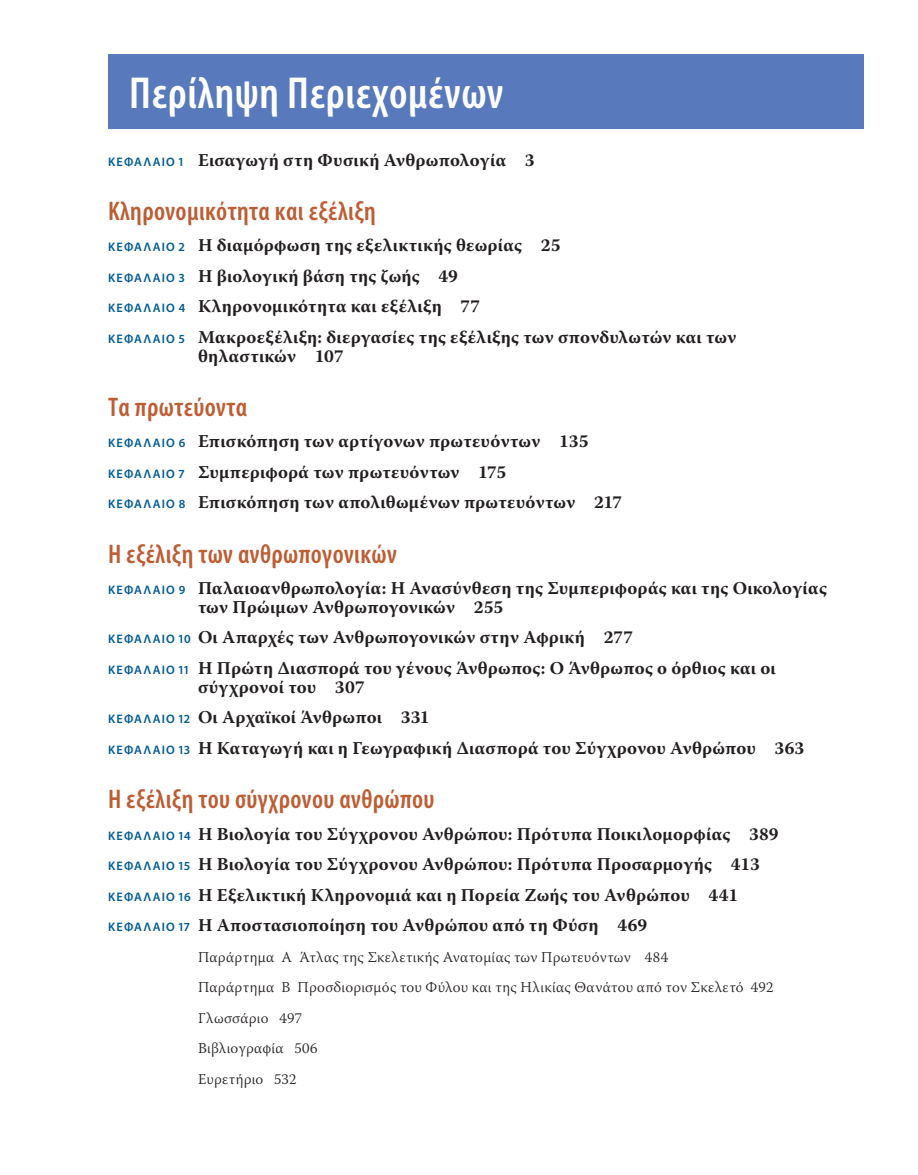
<style>
.page{position:relative;width:918px;height:1175px;background:#fff}
.page>*{position:absolute;margin:0;border:0;box-sizing:border-box;transform-origin:0 0}
.t1{font:600 condensed 45px "Myriad Pro";letter-spacing:.015em;color:#fff}
.t2{font:600 condensed 27px "Myriad Pro";letter-spacing:.015em;color:#bd5d34}
.t3{font:700 18px/30.5px "Warnock Pro";letter-spacing:.015em;color:#231f20}
.t4{font:300 15px/30.5px "Warnock Pro";letter-spacing:.02em;color:#231f20}
.s1{font-family:"Myriad Pro";font-weight:600;font-size:12.3px;color:#005b94}
</style>
<div class="page">
<div style="left:108px;top:54px;width:756px;height:75px;background:#587abc"></div>
<h1 class="t1" style="left:129px;top:68px;width:376px">Περίληψη Περιεχομένων</h1>
<p class="t3" style="left:108px;top:144px;width:428px"><span class="s1">ΚΕΦΑΛΑΙΟ 1</span> Εισαγωγή στη Φυσική Ανθρωπολογία 3</p>
<h2 class="t2" style="left:108px;top:196px;width:269px">Κληρονομικότητα και εξέλιξη</h2>
<p class="t3" style="left:108px;top:230px;width:630px"><span class="s1">ΚΕΦΑΛΑΙΟ 2</span> Η διαμόρφωση της εξελικτικής θεωρίας 25<br><span class="s1">ΚΕΦΑΛΑΙΟ 3</span> Η βιολογική βάση της ζωής 49<br><span class="s1">ΚΕΦΑΛΑΙΟ 4</span> Κληρονομικότητα και εξέλιξη 77<br><span class="s1">ΚΕΦΑΛΑΙΟ 5</span> Μακροεξέλιξη: διεργασίες της εξέλιξης των σπονδυλωτών και των</p>
<p class="t3" style="left:198px;top:340px;width:147px">θηλαστικών 107</p>
<h2 class="t2" style="left:108px;top:392px;width:141px">Τα πρωτεύοντα</h2>
<p class="t3" style="left:108px;top:426px;width:516px"><span class="s1">ΚΕΦΑΛΑΙΟ 6</span> Επισκόπηση των αρτίγονων πρωτευόντων 135<br><span class="s1">ΚΕΦΑΛΑΙΟ 7</span> Συμπεριφορά των πρωτευόντων 175<br><span class="s1">ΚΕΦΑΛΑΙΟ 8</span> Επισκόπηση των απολιθωμένων πρωτευόντων 217</p>
<h2 class="t2" style="left:108px;top:539px;width:290px">Η εξέλιξη των ανθρωπογονικών</h2>
<p class="t3" style="left:198px;top:578px;width:630px;line-height:18.8px;text-indent:-90px"><span class="s1">ΚΕΦΑΛΑΙΟ 9</span> Παλαιοανθρωπολογία: Η Ανασύνθεση της Συμπεριφοράς και της Οικολογίας των Πρώιμων Ανθρωπογονικών 255</p>
<p class="t3" style="left:108px;top:622px;width:669px"><span class="s1">ΚΕΦΑΛΑΙΟ 10</span> Οι Απαρχές των Ανθρωπογονικών στην Αφρική 277<br><span class="s1">ΚΕΦΑΛΑΙΟ 11</span> Η Πρώτη Διασπορά του γένους Άνθρωπος: Ο Άνθρωπος ο όρθιος και οι</p>
<p class="t3" style="left:108px;top:671px;width:698px;text-indent:90px">σύγχρονοί του 307<br><span class="s1">ΚΕΦΑΛΑΙΟ 12</span> Οι Αρχαϊκοί Άνθρωποι 331<br><span class="s1">ΚΕΦΑΛΑΙΟ 13</span> Η Καταγωγή και η Γεωγραφική Διασπορά του Σύγχρονου Ανθρώπου 363</p>
<h2 class="t2" style="left:108px;top:784px;width:328px">Η εξέλιξη του σύγχρονου ανθρώπου</h2>
<p class="t3" style="left:108px;top:818px;width:672px"><span class="s1">ΚΕΦΑΛΑΙΟ 14</span> Η Βιολογία του Σύγχρονου Ανθρώπου: Πρότυπα Ποικιλομορφίας 389<br><span class="s1">ΚΕΦΑΛΑΙΟ 15</span> Η Βιολογία του Σύγχρονου Ανθρώπου: Πρότυπα Προσαρμογής 413<br><span class="s1">ΚΕΦΑΛΑΙΟ 16</span> Η Εξελικτική Κληρονομιά και η Πορεία Ζωής του Ανθρώπου 441<br><span class="s1">ΚΕΦΑΛΑΙΟ 17</span> Η Αποστασιοποίηση του Ανθρώπου από τη Φύση 469</p>
<p class="t4" style="left:198px;top:941px;width:577px">Παράρτημα Α Άτλας της Σκελετικής Ανατομίας των Πρωτευόντων 484<br>Παράρτημα B Προσδιορισμός του Φύλου και της Ηλικίας Θανάτου από τον Σκελετό 492<br>Γλωσσάριο 497<br>Βιβλιογραφία 506<br>Ευρετήριο 532</p>
</div>
